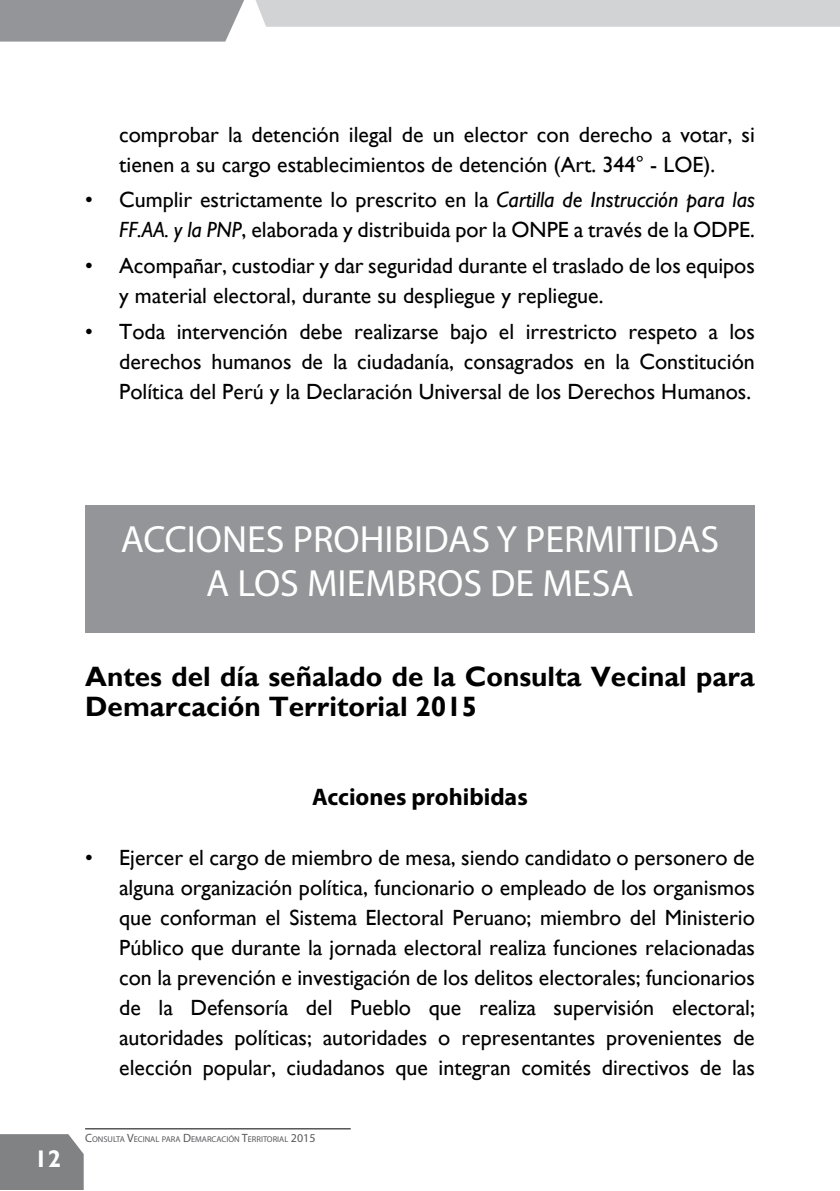
<style>
.page{position:relative;width:840px;height:1191px;background:#fff}
.page>*{position:absolute;margin:0;border:0;box-sizing:border-box;transform-origin:0 0}
.t1{font:38px/44px "Myriad Pro";color:#fff;text-align:center}
.t2{font:700 28px/30px "Gill Sans";color:#000}
.t3{font:700 24px "Myriad Pro";color:#000}
.t4{font:700 24px "Gill Sans";color:#fff}
.t5{font:22px/30px "Gill Sans";color:#000}
.t6{font:8.4px "Myriad Pro";color:#58585b}
.s1{font-style:italic}
.s2{font-size:12px}
</style>
<div class="page">
<div style="left:0;top:1134px;width:84px;height:56px;background:#808284"></div>
<hr style="left:85px;top:1128px;width:265px;height:1px;background:#000">
<svg style="left:0;top:0;width:839px;height:42px"></svg>
<div style="left:85px;top:505px;width:669px;height:127px;background:#939598"></div>
<p class="t5" style="left:119px;top:119px;width:636px">comprobar la detención ilegal de un elector con derecho a votar, si tienen a su cargo establecimientos de detención (Art. 344° - LOE).</p>
<p class="t5" style="left:85px;top:185px;width:670px;text-align:right">• Cumplir estrictamente lo prescrito en la <span class="s1">Cartilla de Instrucción para las<br>FF.AA. y la PNP</span>, elaborada y distribuida por la ONPE a través de la ODPE.</p>
<p class="t5" style="left:119px;top:251px;width:636px;text-indent:-34px">• Acompañar, custodiar y dar seguridad durante el traslado de los equipos y material electoral, durante su despliegue y repliegue.</p>
<p class="t5" style="left:119px;top:316px;width:636px;text-align:justify;text-indent:-34px">• Toda intervención debe realizarse bajo el irrestricto respeto a los derechos humanos de la ciudadanía, consagrados en la Constitución Política del Perú y la Declaración Universal de los Derechos Humanos.</p>
<h1 class="t1" style="left:121px;top:516px;width:599px">ACCIONES PROHIBIDAS Y PERMITIDAS<br>A LOS MIEMBROS DE MESA</h1>
<p class="t2" style="left:85px;top:661px;width:670px">Antes del día señalado de la Consulta Vecinal para<br>Demarcación Territorial 2015</p>
<p class="t4" style="left:34px;top:1144px;width:28px">12</p>
<p class="t3" style="left:312px;top:781px;width:217px">Acciones prohibidas</p>
<p class="t5" style="left:119px;top:842px;width:636px;text-align:justify;text-indent:-34px">• Ejercer el cargo de miembro de mesa, siendo candidato o personero de alguna organización política, funcionario o empleado de los organismos que conforman el Sistema Electoral Peruano; miembro del Ministerio Público que durante la jornada electoral realiza funciones relacionadas con la prevención e investigación de los delitos electorales; funcionarios de la Defensoría del Pueblo que realiza supervisión electoral; autoridades políticas; autoridades o representantes provenientes de elección popular, ciudadanos que integran comités directivos de las</p>
<p class="t6" style="left:85px;top:1134px;width:232px"><span class="s2">C</span>ONSULTA <span class="s2">V</span>ECINAL PARA <span class="s2">D</span>EMARCACIÓN <span class="s2">T</span>ERRITORIAL <span class="s2">2015</span></p>
</div>
